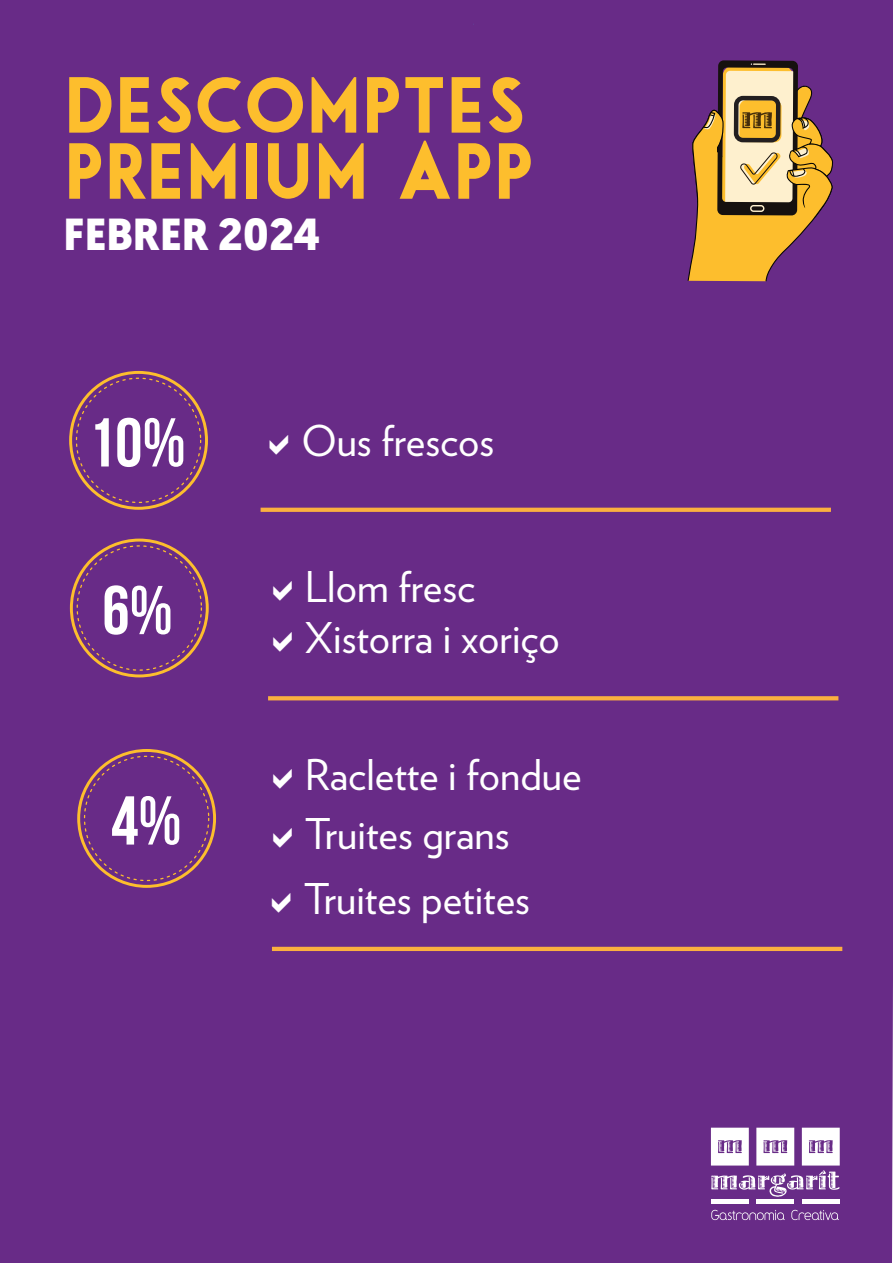
<style>
.page{position:relative;width:893px;height:1263px;background:#682b87}
.page>*{position:absolute;margin:0;border:0;box-sizing:border-box;transform-origin:0 0}
.t1{font:68.85px "Bebas Neue";color:#fff}
.t2{font:800 55.5px "Libby";color:#fdbe2d}
.t3{font:700 44.85px "Geomanist";color:#fff}
.t4{font:42.3px/50.7px "Verlag";color:#fff}
</style>
<div class="page">
<svg style="left:688px;top:60px;width:145px;height:221px;background:#b78a60"></svg>
<div style="left:756px;top:1199px;width:38px;height:5px;background:#fff"></div>
<div style="left:802px;top:1199px;width:38px;height:5px;background:#fff"></div>
<div style="left:711px;top:1199px;width:38px;height:5px;background:#fff"></div>
<svg style="left:711px;top:1128px;width:129px;height:69px"></svg>
<svg style="left:711px;top:1210px;width:74px;height:10px"></svg>
<svg style="left:791px;top:1210px;width:48px;height:10px"></svg>
<hr style="left:272px;top:947px;width:570px;height:4px;background:#fbb03f">
<svg style="left:77px;top:749px;width:139px;height:139px;background:#733680"></svg>
<svg style="left:268px;top:696px;width:570px;height:4px;background:#f3a942"></svg>
<svg style="left:69px;top:371px;width:139px;height:139px;background:#733680"></svg>
<svg style="left:70px;top:539px;width:139px;height:138px;background:#73367f"></svg>
<svg style="left:261px;top:508px;width:570px;height:4px;background:#f7ac40"></svg>
<svg style="left:273px;top:828px;width:19px;height:20px"></svg>
<svg style="left:273px;top:768px;width:19px;height:20px"></svg>
<svg style="left:270px;top:435px;width:18px;height:20px"></svg>
<svg style="left:273px;top:580px;width:19px;height:20px"></svg>
<svg style="left:273px;top:631px;width:19px;height:20px"></svg>
<svg style="left:272px;top:893px;width:19px;height:20px"></svg>
<h2 class="t2" style="left:64px;top:73px;width:463px">DESCOMPTES</h2>
<h2 class="t2" style="left:64px;top:139px;width:472px">PREMIUM APP</h2>
<p class="t3" style="left:64px;top:205px;width:258px">FEBRER 2024</p>
<h1 class="t1" style="left:88px;top:405px;width:99px">10%</h1>
<p class="t4" style="left:301px;top:413px;width:195px">Ous frescos</p>
<h1 class="t1" style="left:102px;top:573px;width:72px">6%</h1>
<h1 class="t1" style="left:111px;top:783px;width:72px">4%</h1>
<p class="t4" style="left:305px;top:559px;width:257px">Llom fresc<br>Xistorra i xoriço</p>
<p class="t4" style="left:305px;top:747px;width:278px">Raclette i fondue</p>
<p class="t4" style="left:305px;top:806px;width:206px">Truites grans</p>
<p class="t4" style="left:304px;top:871px;width:228px">Truites petites</p>
</div>
